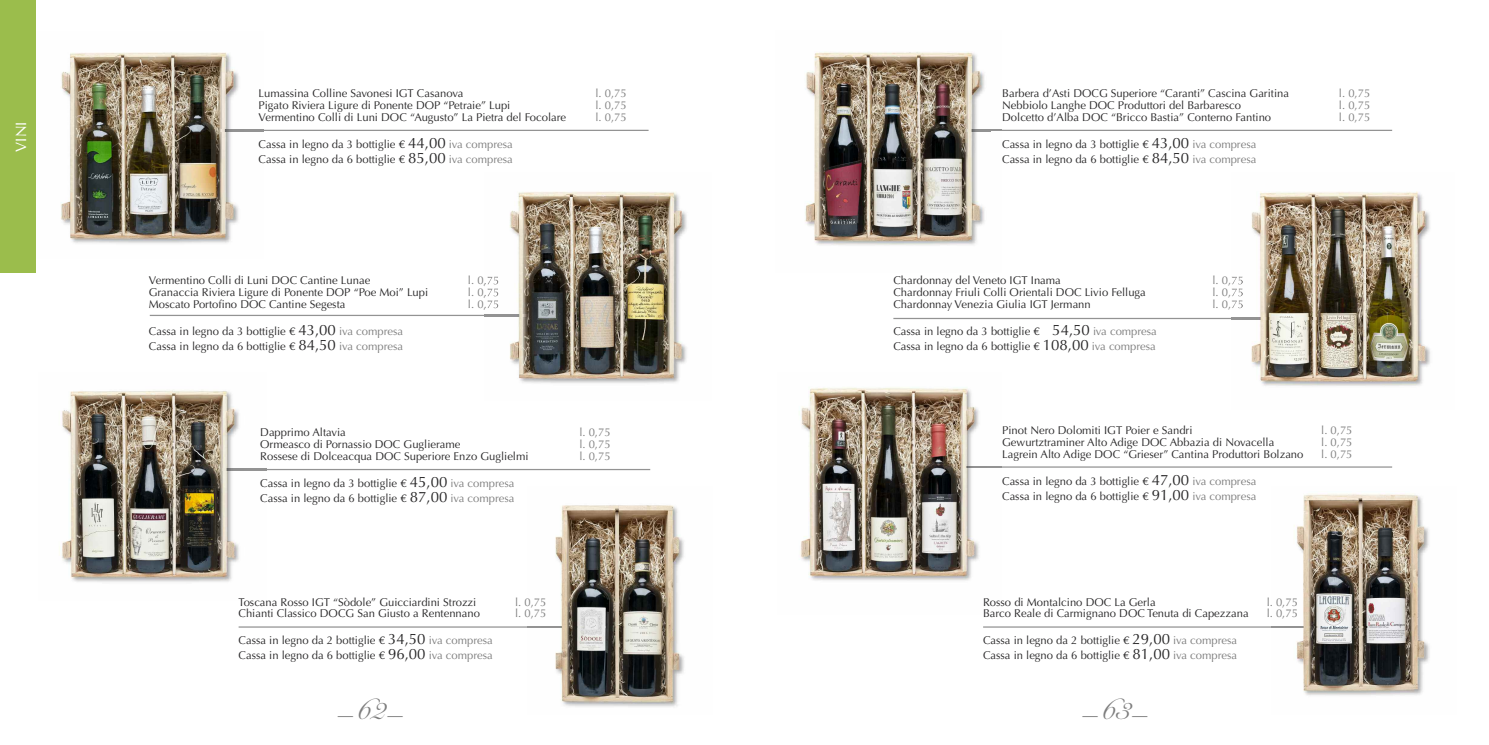
<style>
.page{position:relative;width:1489px;height:745px;background:#fff}
.page>*{position:absolute;margin:0;border:0;box-sizing:border-box;transform-origin:0 0}
.t1{font:30px "Bickham Script Pro";color:#7d7d7d}
.t2{font:15px "Optima LT Std";color:#fff}
.t3{font:11.25px/15px "Optima LT Std";color:#272627}
.t4{font:11.25px "Optima LT Std";color:#7d7d7d}
.s1{font-size:15px}
.s2{color:#7d7d7d}
.s3{font-family:"Snell Roundhand LT Std Scr"}
</style>
<div class="page">
<hr style="left:222px;top:468px;width:428px;height:2px;background:#939393">
<hr style="left:221px;top:130px;width:427px;height:1px;background:#939393">
<img style="left:62px;top:390px;width:182px;height:192px">
<img style="left:61px;top:52px;width:182px;height:192px">
<svg style="left:221px;top:130px;width:22px;height:1px"></svg>
<div style="left:0;top:0;width:35px;height:273px;background:#9bbd4c"></div>
<hr style="left:150px;top:314px;width:377px;height:2px;background:#939393">
<img style="left:484px;top:276px;width:14px;height:34px">
<img style="left:500px;top:191px;width:187px;height:192px">
<img style="left:500px;top:314px;width:27px;height:2px">
<hr style="left:964px;top:466px;width:427px;height:1px;background:#939393">
<hr style="left:964px;top:130px;width:427px;height:1px;background:#939393">
<hr style="left:893px;top:317px;width:428px;height:2px;background:#939393">
<img style="left:805px;top:52px;width:185px;height:194px">
<svg style="left:964px;top:130px;width:26px;height:1px"></svg>
<img style="left:1242px;top:191px;width:188px;height:195px">
<svg style="left:1232px;top:275px;width:11px;height:34px"></svg>
<img style="left:1242px;top:317px;width:79px;height:2px">
<img style="left:800px;top:387px;width:186px;height:194px">
<svg style="left:964px;top:466px;width:22px;height:1px"></svg>
<hr style="left:238px;top:626px;width:403px;height:1px;background:#939393">
<img style="left:527px;top:627px;width:151px;height:80px">
<img style="left:541px;top:505px;width:143px;height:198px">
<img style="left:541px;top:626px;width:99px;height:1px">
<hr style="left:983px;top:626px;width:402px;height:1px;background:#939393">
<img style="left:1284px;top:494px;width:146px;height:202px">
<img style="left:1284px;top:626px;width:101px;height:1px">
<h2 class="t2" style="left:15px;top:151px;width:32px;rotate:-90deg">VINI</h2>
<p class="t3" style="left:258px;top:87px;width:206px">Lumassina Colline Savonesi IGT Casanova</p>
<p class="t4" style="left:595px;top:88px;width:33px">l. 0,75</p>
<p class="t3" style="left:258px;top:98px;width:253px">Pigato Riviera Ligure di Ponente DOP “Petraie” Lupi</p>
<p class="t4" style="left:595px;top:100px;width:33px">l. 0,75</p>
<p class="t3" style="left:258px;top:110px;width:309px">Vermentino Colli di Luni DOC “Augusto” La Pietra del Focolare</p>
<p class="t4" style="left:595px;top:112px;width:33px">l. 0,75</p>
<p class="t3" style="left:258px;top:137px;width:256px">Cassa in legno da 3 bottiglie € <span class="s1">44,00</span> <span class="s2">iva compresa<br></span>Cassa in legno da 6 bottiglie € <span class="s1">85,00</span> <span class="s2">iva compresa</span></p>
<p class="t3" style="left:149px;top:274px;width:223px">Vermentino Colli di Luni DOC Cantine Lunae</p>
<p class="t4" style="left:468px;top:276px;width:33px">l. 0,75</p>
<p class="t3" style="left:149px;top:286px;width:281px">Granaccia Riviera Ligure di Ponente DOP “Poe Moi” Lupi</p>
<p class="t4" style="left:468px;top:287px;width:33px">l. 0,75</p>
<p class="t3" style="left:149px;top:297px;width:198px">Moscato Portofino DOC Cantine Segesta</p>
<p class="t4" style="left:468px;top:299px;width:33px">l. 0,75</p>
<p class="t3" style="left:149px;top:324px;width:256px">Cassa in legno da 3 bottiglie € <span class="s1">43,00</span> <span class="s2">iva compresa<br></span>Cassa in legno da 6 bottiglie € <span class="s1">84,50</span> <span class="s2">iva compresa</span></p>
<p class="t3" style="left:260px;top:426px;width:87px">Dapprimo Altavia</p>
<p class="t4" style="left:579px;top:428px;width:33px">l. 0,75</p>
<p class="t3" style="left:260px;top:438px;width:202px">Ormeasco di Pornassio DOC Guglierame</p>
<p class="t4" style="left:579px;top:439px;width:33px">l. 0,75</p>
<p class="t3" style="left:260px;top:449px;width:270px">Rossese di Dolceacqua DOC Superiore Enzo Guglielmi</p>
<p class="t4" style="left:579px;top:451px;width:33px">l. 0,75</p>
<p class="t3" style="left:260px;top:476px;width:256px">Cassa in legno da 3 bottiglie € <span class="s1">45,00</span> <span class="s2">iva compresa<br></span>Cassa in legno da 6 bottiglie € <span class="s1">87,00</span> <span class="s2">iva compresa</span></p>
<p class="t3" style="left:238px;top:595px;width:239px">Toscana Rosso IGT “Sòdole” Guicciardini Strozzi</p>
<p class="t4" style="left:515px;top:596px;width:33px">l. 0,75</p>
<p class="t3" style="left:238px;top:606px;width:243px">Chianti Classico DOCG San Giusto a Rentennano</p>
<p class="t4" style="left:515px;top:608px;width:33px">l. 0,75</p>
<p class="t3" style="left:238px;top:633px;width:256px">Cassa in legno da 2 bottiglie € <span class="s1">34,50</span> <span class="s2">iva compresa<br></span>Cassa in legno da 6 bottiglie € <span class="s1">96,00</span> <span class="s2">iva compresa</span></p>
<p class="t3" style="left:1002px;top:87px;width:288px">Barbera d’Asti DOCG Superiore “Caranti” Cascina Garitina</p>
<p class="t4" style="left:1338px;top:88px;width:33px">l. 0,75</p>
<p class="t3" style="left:1002px;top:98px;width:240px">Nebbiolo Langhe DOC Produttori del Barbaresco</p>
<p class="t4" style="left:1338px;top:100px;width:33px">l. 0,75</p>
<p class="t3" style="left:1002px;top:110px;width:270px">Dolcetto d’Alba DOC “Bricco Bastia” Conterno Fantino</p>
<p class="t4" style="left:1338px;top:112px;width:33px">l. 0,75</p>
<p class="t3" style="left:1002px;top:137px;width:256px">Cassa in legno da 3 bottiglie € <span class="s1">43,00</span> <span class="s2">iva compresa<br></span>Cassa in legno da 6 bottiglie € <span class="s1">84,50</span> <span class="s2">iva compresa</span></p>
<p class="t3" style="left:893px;top:274px;width:169px">Chardonnay del Veneto IGT Inama</p>
<p class="t4" style="left:1212px;top:276px;width:33px">l. 0,75</p>
<p class="t3" style="left:893px;top:286px;width:254px">Chardonnay Friuli Colli Orientali DOC Livio Felluga</p>
<p class="t4" style="left:1212px;top:287px;width:33px">l. 0,75</p>
<p class="t3" style="left:893px;top:297px;width:199px">Chardonnay Venezia Giulia IGT Jermann</p>
<p class="t4" style="left:1212px;top:299px;width:33px">l. 0,75</p>
<p class="t3" style="left:893px;top:324px;width:265px">Cassa in legno da 3 bottiglie € <span class="s1">54,50</span> <span class="s2">iva compresa<br></span>Cassa in legno da 6 bottiglie € <span class="s1">108,00</span> <span class="s2">iva compresa</span></p>
<p class="t3" style="left:1002px;top:423px;width:192px">Pinot Nero Dolomiti IGT Poier e Sandri</p>
<p class="t4" style="left:1321px;top:425px;width:33px">l. 0,75</p>
<p class="t3" style="left:1002px;top:435px;width:274px">Gewurtztraminer Alto Adige DOC Abbazia di Novacella</p>
<p class="t4" style="left:1321px;top:437px;width:33px">l. 0,75</p>
<p class="t3" style="left:1002px;top:447px;width:303px">Lagrein Alto Adige DOC “Grieser” Cantina Produttori Bolzano</p>
<p class="t4" style="left:1321px;top:449px;width:33px">l. 0,75</p>
<p class="t3" style="left:1002px;top:474px;width:256px">Cassa in legno da 3 bottiglie € <span class="s1">47,00</span> <span class="s2">iva compresa<br></span>Cassa in legno da 6 bottiglie € <span class="s1">91,00</span> <span class="s2">iva compresa</span></p>
<p class="t3" style="left:983px;top:595px;width:174px">Rosso di Montalcino DOC La Gerla</p>
<p class="t4" style="left:1266px;top:596px;width:33px">l. 0,75</p>
<p class="t3" style="left:983px;top:606px;width:267px">Barco Reale di Carmignano DOC Tenuta di Capezzana</p>
<p class="t4" style="left:1266px;top:608px;width:33px">l. 0,75</p>
<p class="t3" style="left:983px;top:633px;width:256px">Cassa in legno da 2 bottiglie € <span class="s1">29,00</span> <span class="s2">iva compresa<br></span>Cassa in legno da 6 bottiglie € <span class="s1">81,00</span> <span class="s2">iva compresa</span></p>
<h1 class="t1" style="left:340px;top:684px;width:66px">_<span class="s3">62</span> _</h1>
<h1 class="t1" style="left:1084px;top:684px;width:66px">_<span class="s3">63</span> _</h1>
</div>
